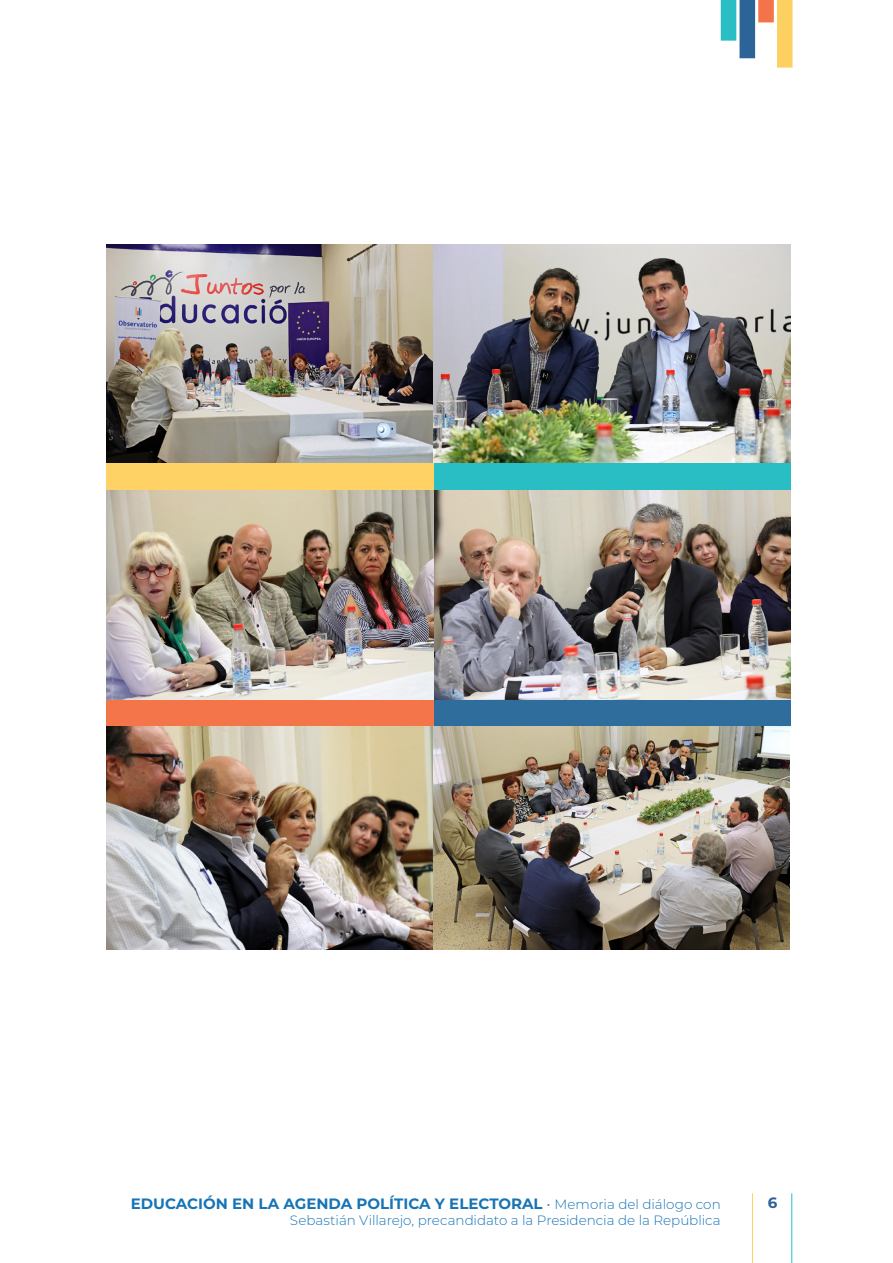
<style>
.page{position:relative;width:893px;height:1263px;background:#fff}
.page>*{position:absolute;margin:0;border:0;box-sizing:border-box;transform-origin:0 0}
.t1{font:700 15px "Montserrat";color:#1774b5}
.t2{font:700 15px "Montserrat";color:#2d6497}
.t3{font:300 13.5px "Montserrat";color:#1774b5}
.s1{font-weight:300}
.s2{font-weight:300;font-size:13.5px}
</style>
<div class="page">
<hr style="left:791px;top:1193px;width:1px;height:70px;background:#28bec4">
<hr style="left:752px;top:1193px;width:1px;height:70px;background:#fcd162">
<svg style="left:721px;top:0;width:71px;height:68px"></svg>
<img style="left:106px;top:245px;width:328px;height:218px">
<img style="left:434px;top:245px;width:356px;height:218px">
<img style="left:434px;top:490px;width:356px;height:459px">
<img style="left:106px;top:726px;width:331px;height:223px">
<img style="left:106px;top:490px;width:328px;height:210px">
<div style="left:106px;top:463px;width:328px;height:27px;background:#fed264"></div>
<div style="left:434px;top:463px;width:356px;height:27px;background:#28bec4"></div>
<div style="left:106px;top:700px;width:328px;height:26px;background:#f37549"></div>
<div style="left:434px;top:700px;width:356px;height:26px;background:#2f6d9c"></div>
<p class="t1" style="left:131px;top:1193px;width:591px">EDUCACIÓN EN LA AGENDA POLÍTICA Y ELECTORAL <span class="s1">•</span> <span class="s2">Memoria del diálogo con</span></p>
<p class="t3" style="left:290px;top:1211px;width:432px">Sebastián Villarejo, precandidato a la Presidencia de la República</p>
<p class="t2" style="left:768px;top:1192px;width:11px">6</p>
</div>
